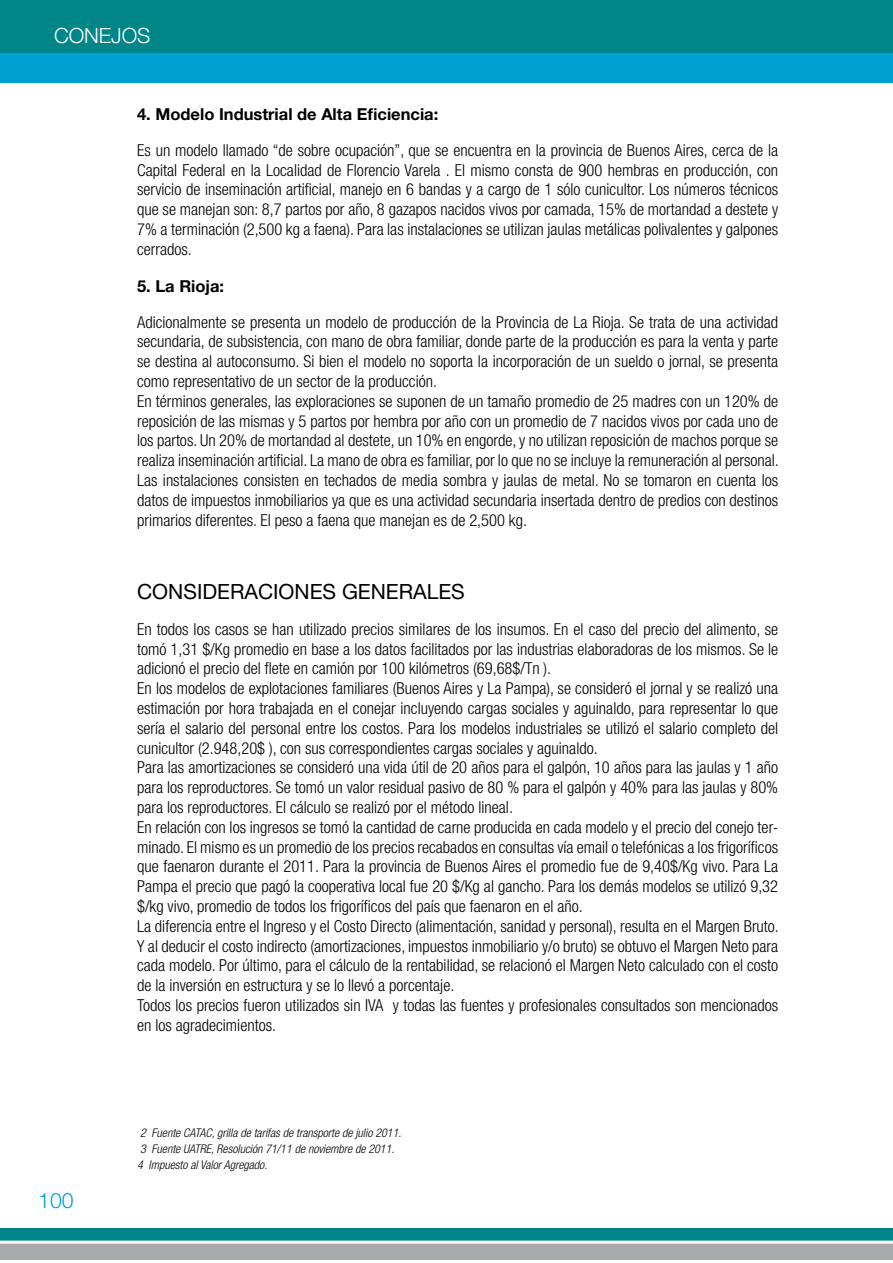
<style>
.page{position:relative;width:893px;height:1263px;background:#fff}
.page>*{position:absolute;margin:0;border:0;box-sizing:border-box;transform-origin:0 0}
.t1{font:300 21.15px "Helvetica Neue LT Std";color:#00a0d1}
.t2{font:21px "Helvetica Neue LT Std";color:#000}
.t3{font:300 21px "Helvetica Neue LT Std";letter-spacing:-.005em;color:#fff}
.t4{font:300 condensed 16.5px/19.8px "Helvetica Neue LT Std";color:#000}
.t5{font:italic 300 condensed 12px/15.8px "Helvetica Neue LT Std";color:#000}
.s1{font-weight:700;font-stretch:normal}
</style>
<div class="page">
<div style="left:0;top:1228px;width:893px;height:14px;background:#008688"></div>
<div style="left:0;top:1241px;width:893px;height:22px;background:#a9aaac"></div>
<div style="left:0;top:53px;width:893px;height:30px;background:#00a0d1"></div>
<div style="left:0;top:0;width:893px;height:53px;background:#008688"></div>
<hr style="left:0;top:1240px;width:893px;height:3px;background:#fff">
<hr style="left:0;top:1260px;width:893px;height:3px;background:#fff">
<p class="t3" style="left:54px;top:22px;width:98px">CONEJOS</p>
<p class="t4" style="left:137px;top:96px;width:642px;line-height:35.5px"><span class="s1">4. Modelo Industrial de Alta Eficiencia:<br></span>Es un modelo llamado “de sobre ocupación”, que se encuentra en la provincia de Buenos Aires, cerca de la</p>
<p class="t4" style="left:137px;top:160px;width:643px;text-align:justify">Capital Federal en la Localidad de Florencio Varela . El mismo consta de 900 hembras en producción, con servicio de inseminación artificial, manejo en 6 bandas y a cargo de 1 sólo cunicultor. Los números técnicos que se manejan son: 8,7 partos por año, 8 gazapos nacidos vivos por camada, 15% de mortandad a destete y 7% a terminación (2,500 kg a faena). Para las instalaciones se utilizan jaulas metálicas polivalentes y galpones cerrados.</p>
<p class="t4" style="left:137px;top:268px;width:643px;line-height:35.5px"><span class="s1">5. La Rioja:<br></span>Adicionalmente se presenta un modelo de producción de la Provincia de La Rioja. Se trata de una actividad</p>
<p class="t4" style="left:137px;top:332px;width:643px">secundaria, de subsistencia, con mano de obra familiar, donde parte de la producción es para la venta y parte se destina al autoconsumo. Si bien el modelo no soporta la incorporación de un sueldo o jornal, se presenta como representativo de un sector de la producción.<br>En términos generales, las exploraciones se suponen de un tamaño promedio de 25 madres con un 120% de reposición de las mismas y 5 partos por hembra por año con un promedio de 7 nacidos vivos por cada uno de los partos. Un 20% de mortandad al destete, un 10% en engorde, y no utilizan reposición de machos porque se realiza inseminación artificial. La mano de obra es familiar, por lo que no se incluye la remuneración al personal.<br>Las instalaciones consisten en techados de media sombra y jaulas de metal. No se tomaron en cuenta los datos de impuestos inmobiliarios ya que es una actividad secundaria insertada dentro de predios con destinos primarios diferentes. El peso a faena que manejan es de 2,500 kg.</p>
<p class="t2" style="left:137px;top:579px;width:30px">CONSIDERACIONES</p>
<p class="t2" style="left:342px;top:579px;width:30px">GENERALES</p>
<p class="t4" style="left:137px;top:619px;width:643px">En todos los casos se han utilizado precios similares de los insumos. En el caso del precio del alimento, se tomó 1,31 $/Kg promedio en base a los datos facilitados por las industrias elaboradoras de los mismos. Se le adicionó el precio del flete en camión por 100 kilómetros (69,68$/Tn ).<br>En los modelos de explotaciones familiares (Buenos Aires y La Pampa), se consideró el jornal y se realizó una estimación por hora trabajada en el conejar incluyendo cargas sociales y aguinaldo, para representar lo que sería el salario del personal entre los costos. Para los modelos industriales se utilizó el salario completo del cunicultor (2.948,20$ ), con sus correspondientes cargas sociales y aguinaldo.<br>Para las amortizaciones se consideró una vida útil de 20 años para el galpón, 10 años para las jaulas y 1 año para los reproductores. Se tomó un valor residual pasivo de 80 % para el galpón y 40% para las jaulas y 80% para los reproductores. El cálculo se realizó por el método lineal.<br>En relación con los ingresos se tomó la cantidad de carne producida en cada modelo y el precio del conejo ter&shy;minado. El mismo es un promedio de los precios recabados en consultas vía email o telefónicas a los frigoríficos que faenaron durante el 2011. Para la provincia de Buenos Aires el promedio fue de 9,40$/Kg vivo. Para La Pampa el precio que pagó la cooperativa local fue 20 $/Kg al gancho. Para los demás modelos se utilizó 9,32 $/kg vivo, promedio de todos los frigoríficos del país que faenaron en el año.<br>La diferencia entre el Ingreso y el Costo Directo (alimentación, sanidad y personal), resulta en el Margen Bruto.<br>Y al deducir el costo indirecto (amortizaciones, impuestos inmobiliario y/o bruto) se obtuvo el Margen Neto para cada modelo. Por último, para el cálculo de la rentabilidad, se relacionó el Margen Neto calculado con el costo de la inversión en estructura y se lo llevó a porcentaje.<br>Todos los precios fueron utilizados sin IVA y todas las fuentes y profesionales consultados son mencionados en los agradecimientos.</p>
<p class="t1" style="left:38px;top:1187px;width:37px">100</p>
<p class="t5" style="left:137px;top:1125px;width:266px">2 Fuente CATAC, grilla de tarifas de transporte de julio 2011.<br>3 Fuente UATRE, Resolución 71/11 de noviembre de 2011.<br>4 Impuesto al Valor Agregado.</p>
</div>
